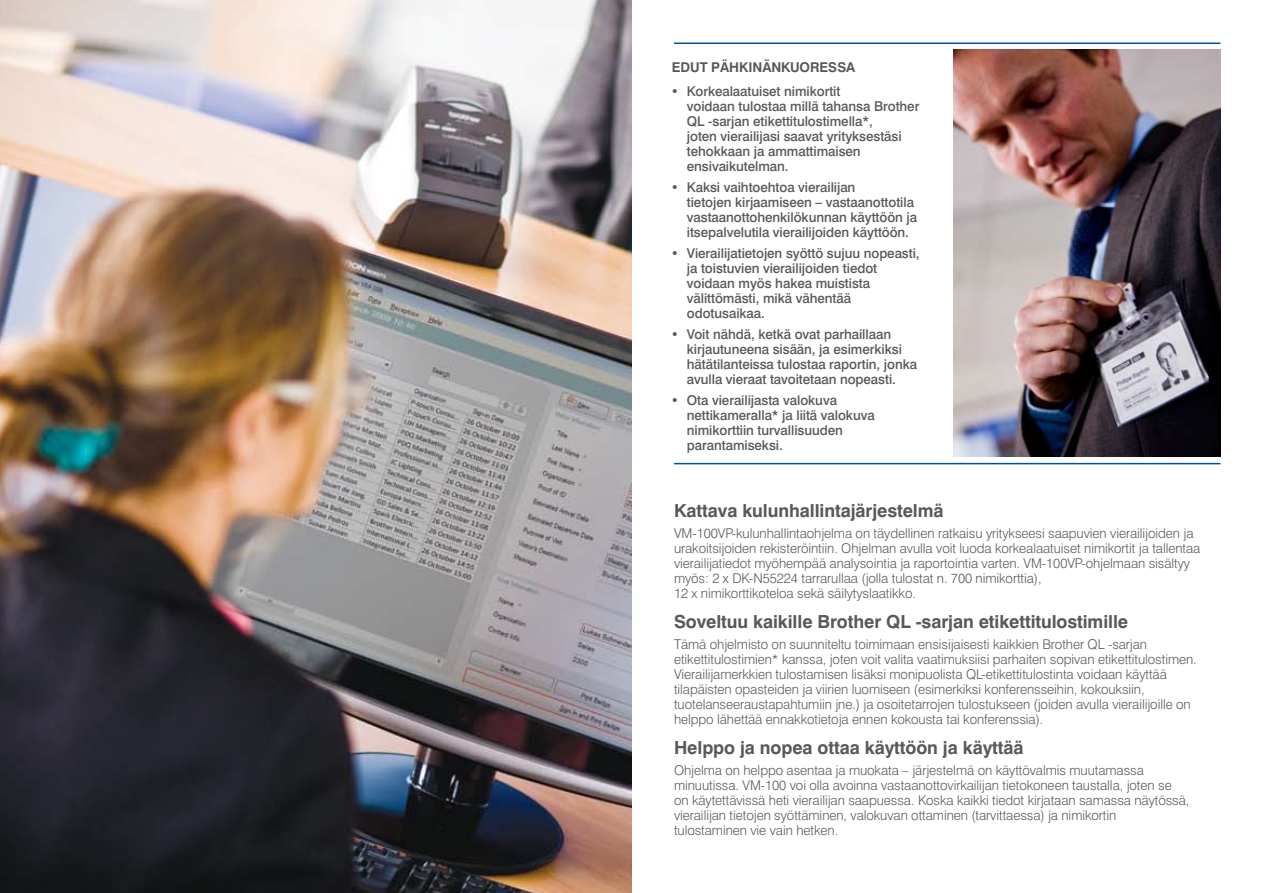
<style>
.page{position:relative;width:1263px;height:893px;background:#fff}
.page>*{position:absolute;margin:0;border:0;box-sizing:border-box;transform-origin:0 0}
.t1{font:700 18px "Swiss 721 BT";letter-spacing:-.005em;color:#58595b}
.t2{font:300 13.5px/15px "Swiss 721 BT";letter-spacing:-.005em;color:#58595b}
.t3{font:500 13.5px/15px "Swiss 721 BT";letter-spacing:-.005em;color:#58595b}
.t4{font:700 13.5px "Swiss 721 BT";letter-spacing:-.005em;color:#58595b}
</style>
<div class="page">
<img style="left:0;top:0;width:631px;height:893px">
<img style="left:954px;top:50px;width:266px;height:406px">
<hr style="left:674px;top:43px;width:546px;height:1px;background:#00529c">
<hr style="left:674px;top:463px;width:546px;height:1px;background:#00529c">
<p class="t4" style="left:672px;top:59px;width:185px">EDUT PÄHKINÄNKUORESSA</p>
<p class="t3" style="left:687px;top:83px;width:234px;text-indent:-15px">• Korkealaatuiset nimikortit<br>voidaan tulostaa millä tahansa Brother<br>QL -sarjan etikettitulostimella*,<br>joten vierailijasi saavat yrityksestäsi tehokkaan ja ammattimaisen ensivaikutelman.</p>
<p class="t3" style="left:687px;top:179px;width:232px;text-indent:-15px">• Kaksi vaihtoehtoa vierailijan<br>tietojen kirjaamiseen – vastaanottotila vastaanottohenkilökunnan käyttöön ja itsepalvelutila vierailijoiden käyttöön.</p>
<p class="t3" style="left:687px;top:245px;width:234px;text-indent:-15px">• Vierailijatietojen syöttö sujuu nopeasti, ja toistuvien vierailijoiden tiedot voidaan myös hakea muistista välittömästi, mikä vähentää odotusaikaa.</p>
<p class="t3" style="left:687px;top:326px;width:232px;text-indent:-15px">• Voit nähdä, ketkä ovat parhaillaan kirjautuneena sisään, ja esimerkiksi hätätilanteissa tulostaa raportin, jonka avulla vieraat tavoitetaan nopeasti.</p>
<p class="t3" style="left:687px;top:392px;width:189px;text-indent:-15px">• Ota vierailijasta valokuva nettikameralla* ja liitä valokuva nimikorttiin turvallisuuden parantamiseksi.</p>
<h1 class="t1" style="left:674px;top:500px;width:271px">Kattava kulunhallintajärjestelmä</h1>
<p class="t2" style="left:674px;top:526px;width:528px">VM-100VP-kulunhallintaohjelma on täydellinen ratkaisu yritykseesi saapuvien vierailijoiden ja urakoitsijoiden rekisteröintiin. Ohjelman avulla voit luoda korkealaatuiset nimikortit ja tallentaa vierailijatiedot myöhempää analysointia ja raportointia varten. VM-100VP-ohjelmaan sisältyy myös: 2 x DK-N55224 tarrarullaa (jolla tulostat n. 700 nimikorttia),<br>12 x nimikorttikoteloa sekä säilytyslaatikko.</p>
<h1 class="t1" style="left:674px;top:611px;width:456px">Soveltuu kaikille Brother QL -sarjan etikettitulostimille</h1>
<p class="t2" style="left:674px;top:637px;width:524px">Tämä ohjelmisto on suunniteltu toimimaan ensisijaisesti kaikkien Brother QL -sarjan etikettitulostimien* kanssa, joten voit valita vaatimuksiisi parhaiten sopivan etikettitulostimen.<br>Vierailijamerkkien tulostamisen lisäksi monipuolista QL-etikettitulostinta voidaan käyttää tilapäisten opasteiden ja viirien luomiseen (esimerkiksi konferensseihin, kokouksiin, tuotelanseeraustapahtumiin jne.) ja osoitetarrojen tulostukseen (joiden avulla vierailijoille on helppo lähettää ennakkotietoja ennen kokousta tai konferenssia).</p>
<h1 class="t1" style="left:674px;top:737px;width:351px">Helppo ja nopea ottaa käyttöön ja käyttää</h1>
<p class="t2" style="left:674px;top:763px;width:517px">Ohjelma on helppo asentaa ja muokata – järjestelmä on käyttövalmis muutamassa minuutissa. VM-100 voi olla avoinna vastaanottovirkailijan tietokoneen taustalla, joten se on käytettävissä heti vierailijan saapuessa. Koska kaikki tiedot kirjataan samassa näytössä, vierailijan tietojen syöttäminen, valokuvan ottaminen (tarvittaessa) ja nimikortin tulostaminen vie vain hetken.</p>
</div>
